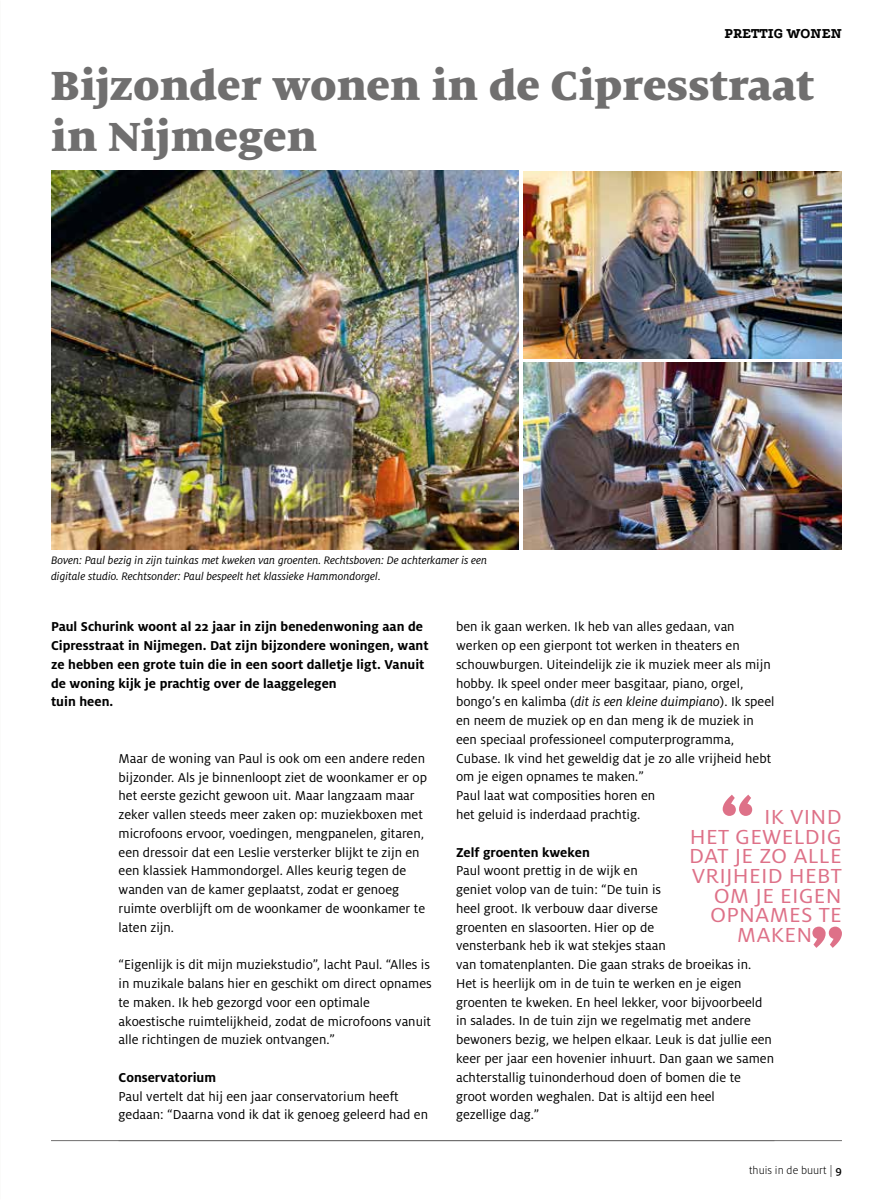
<style>
.page{position:relative;width:893px;height:1200px;background:#fff}
.page>*{position:absolute;margin:0;border:0;box-sizing:border-box;transform-origin:0 0}
.t1{font:900 45px/51px "Milo Serif OT";color:#706f6f}
.t2{font:22.5px "Milo OT";letter-spacing:.01em;color:#de7188;scale:1.08 1}
.t3{font:700 15px "Podkova";color:#000}
.t4{font:14.25px/18.8px "Milo OT";color:#000}
.t5{font:700 14.25px/18.8px "Milo OT";color:#000}
.t6{font:italic 12px/16.5px "Milo OT";color:#000}
.t7{font:300 12px "Milo OT";color:#000}
.s1{font-style:italic}
.s2{font-weight:500}
</style>
<div class="page">
<img style="left:51px;top:171px;width:468px;height:378px">
<img style="left:523px;top:171px;width:319px;height:187px">
<img style="left:523px;top:362px;width:319px;height:187px">
<hr style="left:51px;top:1139px;width:791px;height:1px;background:#706f6f">
<svg style="left:723px;top:794px;width:29px;height:21px"></svg>
<svg style="left:812px;top:926px;width:30px;height:21px"></svg>
<p class="t3" style="left:724px;top:26px;width:119px">PRETTIG WONEN</p>
<h1 class="t1" style="left:51px;top:59px;width:765px">Bijzonder wonen in de Cipresstraat in Nijmegen</h1>
<p class="t6" style="left:51px;top:552px;width:438px">Boven: Paul bezig in zijn tuinkas met kweken van groenten. Rechtsboven: De achterkamer is een digitale studio. Rechtsonder: Paul bespeelt het klassieke Hammondorgel.</p>
<p class="t5" style="left:51px;top:617px;width:379px">Paul Schurink woont al 22 jaar in zijn benedenwoning aan de Cipresstraat in Nijmegen. Dat zijn bijzondere woningen, want ze hebben een grote tuin die in een soort dalletje ligt. Vanuit de woning kijk je prachtig over de laaggelegen<br>tuin heen.</p>
<p class="t4" style="left:456px;top:617px;width:320px">ben ik gaan werken. Ik heb van alles gedaan, van werken op een gierpont tot werken in theaters en schouwburgen. Uiteindelijk zie ik muziek meer als mijn hobby. Ik speel onder meer basgitaar, piano, orgel, bongo’s en kalimba (<span class="s1">dit is een kleine duimpiano</span>). Ik speel en neem de muziek op en dan meng ik de muziek in een speciaal professioneel computerprogramma, Cubase. Ik vind het geweldig dat je zo alle vrijheid hebt om je eigen opnames te maken.”<br>Paul laat wat composities horen en<br>het geluid is inderdaad prachtig.</p>
<p class="t5" style="left:456px;top:842px;width:135px">Zelf groenten kweken</p>
<p class="t4" style="left:456px;top:861px;width:319px">Paul woont prettig in de wijk en<br>geniet volop van de tuin: “De tuin is<br>heel groot. Ik verbouw daar diverse<br>groenten en slasoorten. Hier op de<br>vensterbank heb ik wat stekjes staan<br>van tomatenplanten. Die gaan straks de broeikas in.<br>Het is heerlijk om in de tuin te werken en je eigen groenten te kweken. En heel lekker, voor bijvoorbeeld in salades. In de tuin zijn we regelmatig met andere bewoners bezig, we helpen elkaar. Leuk is dat jullie een keer per jaar een hovenier inhuurt. Dan gaan we samen achterstallig tuinonderhoud doen of bomen die te groot worden weghalen. Dat is altijd een heel<br>gezellige dag.”</p>
<p class="t4" style="left:119px;top:748px;width:310px">Maar de woning van Paul is ook om een andere reden bijzonder. Als je binnenloopt ziet de woonkamer er op het eerste gezicht gewoon uit. Maar langzaam maar zeker vallen steeds meer zaken op: muziekboxen met microfoons ervoor, voedingen, mengpanelen, gitaren, een dressoir dat een Leslie versterker blijkt te zijn en een klassiek Hammondorgel. Alles keurig tegen de wanden van de kamer geplaatst, zodat er genoeg ruimte overblijft om de woonkamer de woonkamer te laten zijn.</p>
<p class="t4" style="left:119px;top:955px;width:315px">“Eigenlijk is dit mijn muziekstudio”, lacht Paul. “Alles is in muzikale balans hier en geschikt om direct opnames te maken. Ik heb gezorgd voor een optimale akoestische ruimtelijkheid, zodat de microfoons vanuit alle richtingen de muziek ontvangen.”</p>
<p class="t5" style="left:119px;top:1067px;width:99px">Conservatorium</p>
<p class="t4" style="left:119px;top:1086px;width:311px">Paul vertelt dat hij een jaar conservatorium heeft gedaan: “Daarna vond ik dat ik genoeg geleerd had en</p>
<h2 class="t2" style="left:764px;top:805px;width:74px">IK VIND</h2>
<h2 class="t2" style="left:690px;top:824px;width:142px">HET GEWELDIG</h2>
<h2 class="t2" style="left:689px;top:844px;width:143px">DAT JE ZO ALLE</h2>
<h2 class="t2" style="left:692px;top:863px;width:140px">VRIJHEID HEBT</h2>
<h2 class="t2" style="left:714px;top:883px;width:120px">OM JE EIGEN</h2>
<h2 class="t2" style="left:710px;top:902px;width:124px">OPNAMES TE</h2>
<h2 class="t2" style="left:737px;top:922px;width:71px">MAKEN</h2>
<p class="t7" style="left:749px;top:1163px;width:94px">thuis in de buurt | <span class="s2">9</span></p>
</div>
